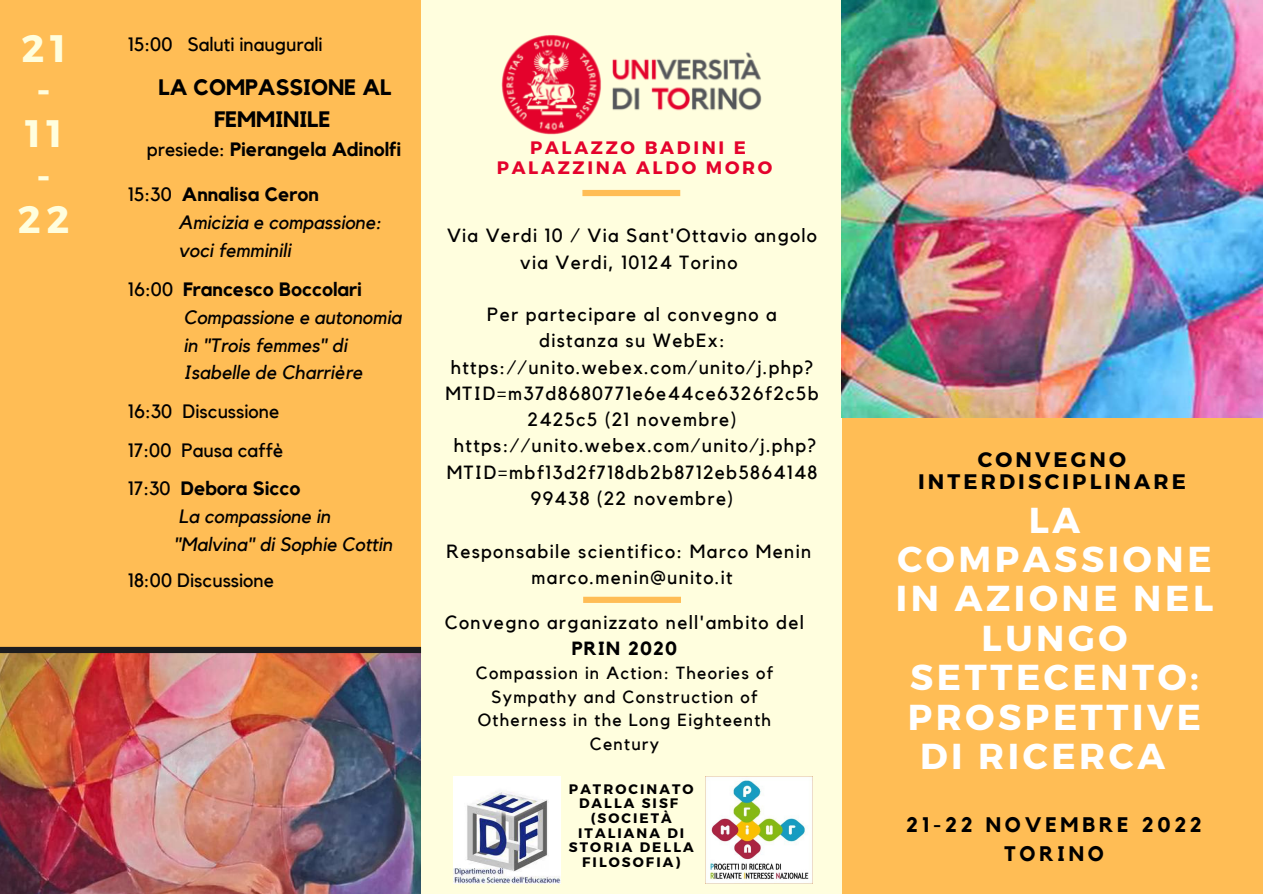
<style>
.page{position:relative;width:1263px;height:894px;background:#fff}
.page>*{position:absolute;margin:0;border:0;box-sizing:border-box;transform-origin:0 0}
.t1{font:700 38.25px/42.8px "Montserrat";color:#fffede;text-align:center}
.t2{font:700 36px "Montserrat";letter-spacing:.1em;color:#fff}
.t3{font:700 22.2px/32.2px "Kollektif";color:#000;text-align:center}
.t4{font:700 21px/22.5px "Montserrat";letter-spacing:.15em;color:#000;text-align:center}
.t5{font:700 21px/29.2px "Kollektif";letter-spacing:.18em;color:#000;text-align:center}
.t6{font:italic 19.2px/27.9px "Kollektif";color:#000}
.t7{font:19.2px/38.5px "Kollektif";color:#000}
.t8{font:700 19.2px "Kollektif";color:#000}
.t9{font:19.05px/26.2px "Kollektif";letter-spacing:.07em;color:#000;text-align:center}
.t10{font:700 19.05px "Kollektif";letter-spacing:.07em;color:#000}
.t11{font:700 18px/19px "Montserrat";letter-spacing:.15em;color:#e4022c;text-align:center}
.t12{font:17.55px/23.5px "Kollektif";letter-spacing:.07em;color:#000;text-align:center}
.t13{font:700 13.8px/14.5px "Montserrat";letter-spacing:.15em;color:#000;text-align:center}
.s1{font-weight:400}
.s2{font-style:normal}
.s3{font-weight:700;font-style:normal}
.s4{font-weight:700}
</style>
<div class="page">
<div style="left:0;top:0;width:1263px;height:893px;background:#ffbd55"></div>
<img style="left:0;top:649px;width:422px;height:244px">
<div style="left:422px;top:0;width:420px;height:893px;background:#fffede"></div>
<svg style="left:0;top:646px;width:421px;height:7px;background:#383025"></svg>
<svg style="left:582px;top:190px;width:98px;height:6px"></svg>
<svg style="left:583px;top:596px;width:98px;height:6px"></svg>
<img style="left:841px;top:0;width:422px;height:417px">
<img style="left:501px;top:35px;width:261px;height:100px">
<img style="left:454px;top:776px;width:107px;height:107px">
<img style="left:705px;top:776px;width:107px;height:107px">
<h1 class="t1" style="left:18px;top:25px;width:53px">21 -<br>11 -<br>22</h1>
<p class="t7" style="left:128px;top:26px;width:196px">15:00 Saluti inaugurali</p>
<p class="t3" style="left:159px;top:72px;width:234px">LA COMPASSIONE AL<br>FEMMINILE</p>
<p class="t8" style="left:147px;top:141px;width:256px"><span class="s1">presiede:</span> Pierangela Adinolfi</p>
<p class="t6" style="left:179px;top:181px;width:204px;text-indent:-50px"><span class="s2">15:30</span> <span class="s3">Annalisa Ceron<br></span>Amicizia e compassione: voci femminili</p>
<p class="t6" style="left:184px;top:276px;width:219px;text-indent:-55px"><span class="s2">16:00</span> <span class="s3">Francesco Boccolari<br></span>Compassione e autonomia in "Trois femmes" di<br>Isabelle de Charrière</p>
<p class="t7" style="left:128px;top:392px;width:174px">16:30 Discussione<br>17:00 Pausa caffè<br>17:30 <span class="s4">Debora Sicco</span></p>
<p class="t6" style="left:174px;top:503px;width:220px">La compassione in "Malvina" di Sophie Cottin</p>
<p class="t7" style="left:128px;top:561px;width:147px">18:00 Discussione</p>
<p class="t11" style="left:497px;top:137px;width:277px">PALAZZO BADINI E<br>PALAZZINA ALDO MORO</p>
<p class="t9" style="left:447px;top:223px;width:371px">Via Verdi 10 / Via Sant'Ottavio angolo via Verdi, 10124 Torino</p>
<p class="t9" style="left:446px;top:302px;width:375px">Per partecipare al convegno a<br>distanza su WebEx: https://unito.webex.com/unito/j.php?<br>MTID=m37d8680771e6e44ce6326f2c5b<br>2425c5 (21 novembre) https://unito.webex.com/unito/j.php?<br>MTID=mbf13d2f718db2b8712eb5864148<br>99438 (22 novembre)</p>
<p class="t9" style="left:446px;top:538px;width:366px">Responsabile scientifico: Marco Menin marco.menin@unito.it</p>
<p class="t9" style="left:445px;top:610px;width:361px">Convegno arganizzato nell'ambito del</p>
<p class="t10" style="left:572px;top:639px;width:107px">PRIN 2020</p>
<p class="t12" style="left:476px;top:661px;width:299px">Compassion in Action: Theories of<br>Sympathy and Construction of<br>Otherness in the Long Eighteenth<br>Century</p>
<p class="t13" style="left:569px;top:780px;width:126px">PATROCINATO<br>DALLA SISF (SOCIETÀ<br>ITALIANA DI<br>STORIA DELLA<br>FILOSOFIA)</p>
<p class="t4" style="left:918px;top:447px;width:269px">CONVEGNO<br>INTERDISCIPLINARE</p>
<h2 class="t2" style="left:1029px;top:496px;width:53px">LA</h2>
<h2 class="t2" style="left:897px;top:535px;width:316px">COMPASSIONE</h2>
<h2 class="t2" style="left:896px;top:575px;width:319px">IN AZIONE NEL</h2>
<h2 class="t2" style="left:982px;top:614px;width:147px">LUNGO</h2>
<h2 class="t2" style="left:910px;top:653px;width:290px">SETTECENTO:</h2>
<h2 class="t2" style="left:908px;top:693px;width:295px">PROSPETTIVE</h2>
<h2 class="t2" style="left:920px;top:732px;width:247px">DI RICERCA</h2>
<p class="t5" style="left:906px;top:810px;width:297px">21-22 NOVEMBRE 2022<br>TORINO</p>
</div>
